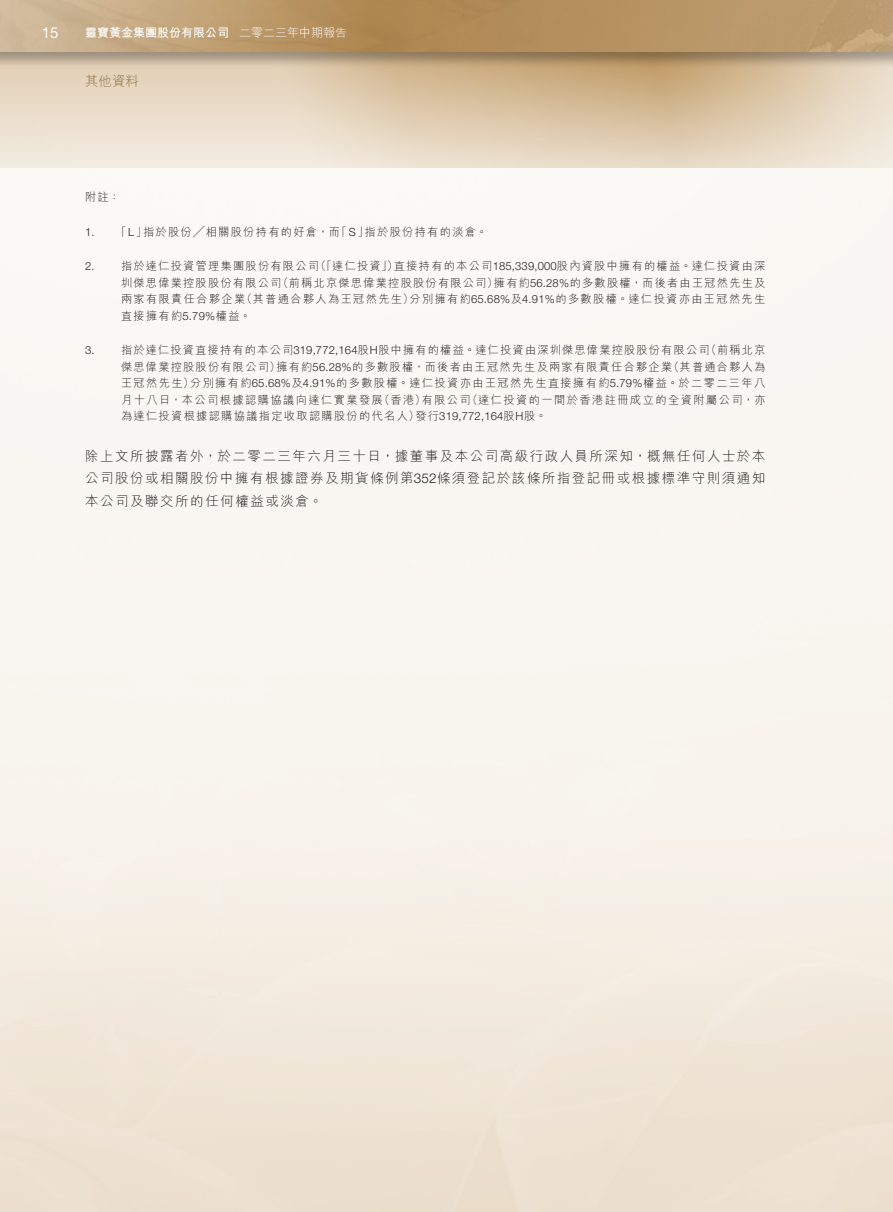
<style>
.page{position:relative;width:893px;height:1212px;background:#fff}
.page>*{position:absolute;margin:0;border:0;box-sizing:border-box;transform-origin:0 0}
.t1{font:15px "Helvetica Neue LT Std";color:#fff}
._01_Body_Text{font:300 13.5px/22.5px "M Hei HK";letter-spacing:.11em;color:#231f20;text-align:justify}
.t2{font:300 13.5px "M Hei HK";color:#8d7043}
.t3{font:700 12px "M Hei HK";color:#fff}
.t4{font:300 12px "M Hei HK";color:#fff}
._02_Note_Text{font:300 11.25px/16.5px "M Hei HK";letter-spacing:.105em;color:#231f20}
._02_Note_Text-2{font:300 11.25px "M Hei HK";letter-spacing:.125em;color:#231f20}
._02_Note_Text-3{font:300 11.25px "Helvetica Neue LT Std";letter-spacing:.015em;color:#231f20}
.s1{font-family:"Helvetica Neue LT Std"}
.s2{font-family:"M Hei HK"}
</style>
<div class="page">
<svg style="left:0;top:69px;width:892px;height:99px;background:#e3d2ba"></svg>
<div style="left:0;top:0;width:892px;height:69px;background:#231f20;opacity:.35"></div>
<img style="left:0;top:0;width:892px;height:51px">
<h1 class="t1" style="left:42px;top:23px;width:18px">15</h1>
<p class="t3" style="left:85px;top:24px;width:145px">靈寶黃金集團股份有限公司</p>
<p class="t4" style="left:239px;top:24px;width:109px">二零二三年中期報告</p>
<p class="t2" style="left:85px;top:72px;width:55px">其他資料</p>
<p class="_02_Note_Text" style="left:85px;top:189px;width:37px">附註：</p>
<p class="_02_Note_Text-3" style="left:85px;top:225px;width:11px">1.</p>
<p class="_02_Note_Text" style="left:143px;top:223px;width:198px">指於股份╱相關股份持有的好倉，而</p>
<p class="_02_Note_Text" style="left:365px;top:223px;width:124px">指於股份持有的淡倉。</p>
<p class="_02_Note_Text" style="left:115px;top:223px;width:33px">「<span class="s1">L</span>」</p>
<p class="_02_Note_Text" style="left:336px;top:223px;width:34px">「<span class="s1">S</span>」</p>
<p class="_02_Note_Text-3" style="left:85px;top:260px;width:11px">2.</p>
<p class="_02_Note_Text" style="left:394px;top:258px;width:373px">直接持有的本公司<span class="s1">185,339,000</span>股內資股中擁有的權益。達仁投資由深</p>
<p class="_02_Note_Text" style="left:315px;top:258px;width:84px">（「達仁投資」）</p>
<p class="_02_Note_Text" style="left:121px;top:258px;width:200px">指於達仁投資管理集團股份有限公司</p>
<p class="_02_Note_Text" style="left:494px;top:274px;width:273px">擁有約<span class="s1">56.28%</span>的多數股權，而後者由王冠然先生及</p>
<p class="_02_Note_Text" style="left:277px;top:274px;width:222px">（前稱北京傑思偉業控股股份有限公司）</p>
<p class="_02_Note_Text" style="left:121px;top:274px;width:162px">圳傑思偉業控股股份有限公司</p>
<p class="_02_Note_Text" style="left:410px;top:291px;width:357px">分別擁有約<span class="s1">65.68%</span>及<span class="s1">4.91%</span>的多數股權。達仁投資亦由王冠然先生</p>
<p class="_02_Note_Text" style="left:241px;top:291px;width:174px">（其普通合夥人為王冠然先生）</p>
<p class="_02_Note_Text" style="left:121px;top:291px;width:131px">兩家有限責任合夥企業直接擁有約<span class="s1">5.79%</span>權益。</p>
<p class="_02_Note_Text-3" style="left:85px;top:344px;width:11px">3.</p>
<p class="_02_Note_Text" style="left:121px;top:342px;width:590px">指於達仁投資直接持有的本公司<span class="s1">319,772,164</span>股<span class="s1">H</span>股中擁有的權益。達仁投資由深圳傑思偉業控股股份有限公司</p>
<p class="_02_Note_Text" style="left:706px;top:342px;width:61px">（前稱北京</p>
<p class="_02_Note_Text" style="left:276px;top:358px;width:397px">擁有約<span class="s1">56.28%</span>的多數股權，而後者由王冠然先生及兩家有限責任合夥企業</p>
<p class="_02_Note_Text" style="left:190px;top:358px;width:577px;text-indent:-69px">傑思偉業控股股份有限公司）<br>分別擁有約<span class="s1">65.68%</span>及<span class="s1">4.91%</span>的多數股權。達仁投資亦由王冠然先生直接擁有約<span class="s1">5.79%</span>權益。於二零二三年八</p>
<p class="_02_Note_Text" style="left:668px;top:358px;width:99px">（其普通合夥人為</p>
<p class="_02_Note_Text" style="left:121px;top:375px;width:75px">王冠然先生）</p>
<p class="_02_Note_Text" style="left:379px;top:391px;width:48px">（香港）</p>
<p class="_02_Note_Text-2" style="left:467px;top:392px;width:300px">（達仁投資的一間於香港註冊成立的全資附屬公司，亦</p>
<p class="_02_Note_Text-2" style="left:121px;top:392px;width:263px">月十八日，本公司根據認購協議向達仁實業發展</p>
<p class="_02_Note_Text" style="left:422px;top:391px;width:51px">有限公司</p>
<p class="_02_Note_Text" style="left:121px;top:408px;width:300px">為達仁投資根據認購協議指定收取認購股份的代名人）</p>
<p class="_01_Body_Text" style="left:85px;top:444px;width:682px">除上文所披露者外，於二零二三年六月三十日，據董事及本公司高級行政人員所深知，概無任何人士於本公司股份或相關股份中擁有根據證券及期貨條例第<span class="s1">352</span>條須登記於該條所指登記冊或根據標準守則須通知本公司及聯交所的任何權益或淡倉。</p>
<p class="_02_Note_Text-3" style="left:415px;top:410px;width:133px"><span class="s2">發行</span>319,772,164<span class="s2">股</span>H<span class="s2">股。</span></p>
</div>
